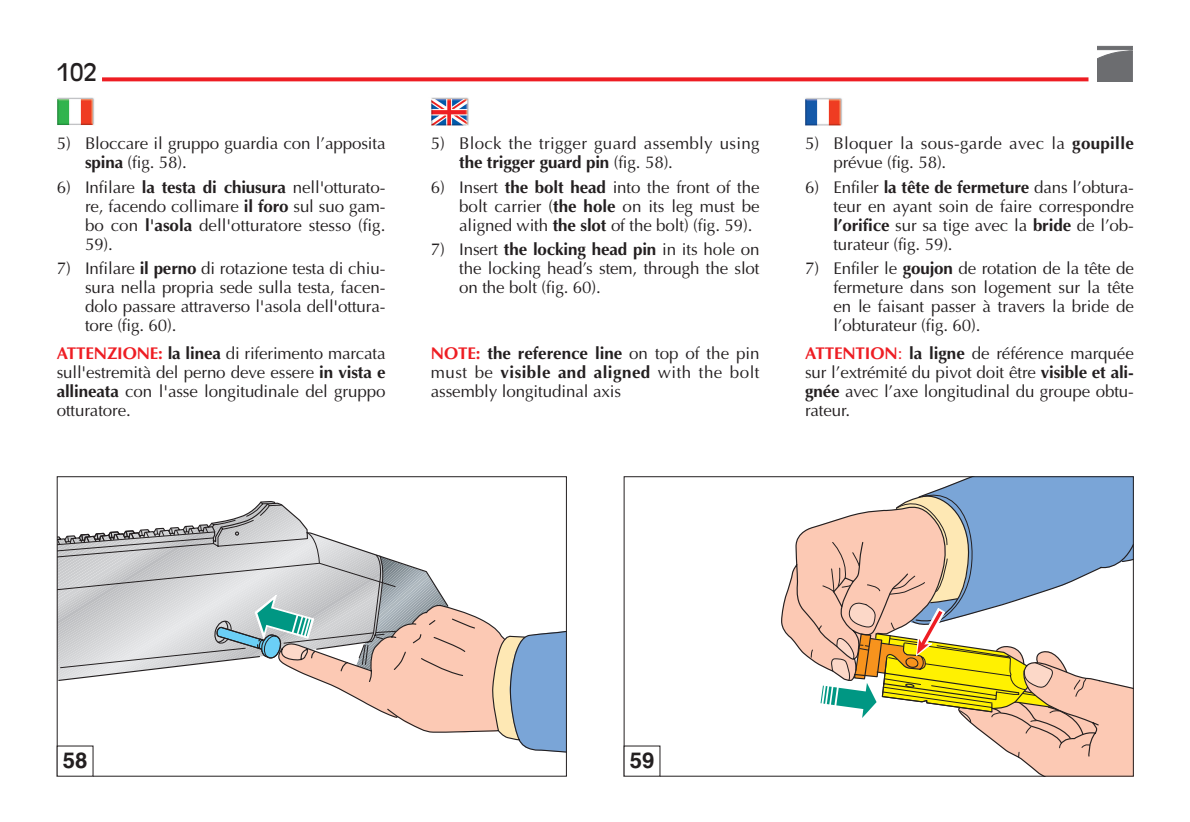
<style>
.page{position:relative;width:1190px;height:822px;background:#fff}
.page>*{position:absolute;margin:0;border:0;box-sizing:border-box;transform-origin:0 0}
.t1{font:24px "Antique Olive";color:#231f20}
.t2{font:700 22px "Helvetica";color:#231f20}
.t3{font:17px/19px "Optima";letter-spacing:-.01em;color:#231f20;text-align:justify}
.t4{font:17px/19px "Optima";letter-spacing:.015em;color:#231f20}
.t5{font:17px/19px "Optima";letter-spacing:.02em;color:#231f20}
.s1{font-weight:700}
.s2{font-weight:700;color:#ee1d23}
.s3{color:#ee1d23}
</style>
<div class="page">
<svg style="left:102px;top:77px;width:986px;height:4px;background:#ef3237"></svg>
<img style="left:57px;top:97px;width:37px;height:28px">
<img style="left:431px;top:97px;width:38px;height:29px">
<img style="left:805px;top:98px;width:37px;height:28px">
<svg style="left:1097px;top:50px;width:36px;height:31px"></svg>
<hr style="left:1097px;top:46px;width:36px;height:4px;background:#6c6d70">
<svg style="left:59px;top:501px;width:506px;height:252px"></svg>
<div style="left:57px;top:476px;width:510px;height:301px;border:1px solid #231f20"></div>
<div style="left:57px;top:746px;width:36px;height:30px;background:#fff"></div>
<svg style="left:781px;top:478px;width:351px;height:297px"></svg>
<div style="left:624px;top:476px;width:510px;height:301px;border:1px solid #231f20"></div>
<h1 class="t1" style="left:57px;top:62px;width:42px">102</h1>
<p class="t3" style="left:85px;top:135px;width:302px;text-indent:-28px">5) Bloccare il gruppo guardia con l’apposita <span class="s1">spina</span> (fig. 58).</p>
<p class="t3" style="left:85px;top:179px;width:302px;text-indent:-28px">6) Infilare <span class="s1">la testa di chiusura</span> nell'otturato&shy;re, facendo collimare <span class="s1">il foro</span> sul suo gam&shy;bo con <span class="s1">l'asola</span> dell'otturatore stesso (fig.<br>59).</p>
<p class="t3" style="left:85px;top:261px;width:302px;text-indent:-28px">7) Infilare <span class="s1">il perno</span> di rotazione testa di chiu&shy;sura nella propria sede sulla testa, facen&shy;dolo passare attraverso l'asola dell'ottura&shy;tore (fig. 60).</p>
<p class="t3" style="left:57px;top:345px;width:330px"><span class="s2">ATTENZIONE:</span> <span class="s1">la linea</span> di riferimento marcata sull'estremità del perno deve essere <span class="s1">in vista e allineata</span> con l'asse longitudinale del gruppo otturatore.</p>
<p class="t4" style="left:459px;top:135px;width:302px;text-indent:-28px">5) Block the trigger guard assembly using <span class="s1">the trigger guard pin</span> (fig. 58).</p>
<p class="t3" style="left:459px;top:179px;width:302px;text-indent:-28px">6) Insert <span class="s1">the bolt head</span> into the front of the bolt carrier (<span class="s1">the hole</span> on its leg must be aligned with <span class="s1">the slot</span> of the bolt) (fig. 59).</p>
<p class="t3" style="left:459px;top:242px;width:302px;text-indent:-28px">7) Insert <span class="s1">the locking head pin</span> in its hole on the locking head’s stem, through the slot on the bolt (fig. 60).</p>
<p class="t3" style="left:431px;top:345px;width:330px"><span class="s2">NOTE:</span> <span class="s1">the reference line</span> on top of the pin must be <span class="s1">visible and aligned</span> with the bolt assembly longitudinal axis</p>
<p class="t5" style="left:833px;top:135px;width:302px;text-indent:-28px">5) Bloquer la sous-garde avec la <span class="s1">goupille </span>prévue (fig. 58).</p>
<p class="t3" style="left:833px;top:179px;width:302px;text-indent:-28px">6) Enfiler <span class="s1">la tête de fermeture</span> dans l’obtura&shy;teur en ayant soin de faire correspondre <span class="s1">l’orifice</span> sur sa tige avec la <span class="s1">bride</span> de l’ob&shy;turateur (fig. 59).</p>
<p class="t3" style="left:833px;top:261px;width:302px;text-indent:-28px">7) Enfiler le <span class="s1">goujon</span> de rotation de la tête de fermeture dans son logement sur la tête en le faisant passer à travers la bride de l’obturateur (fig. 60).</p>
<p class="t3" style="left:805px;top:345px;width:330px"><span class="s2">ATTENTION</span><span class="s3">:</span> <span class="s1">la ligne</span> de référence marquée sur l’extrémité du pivot doit être <span class="s1">visible et ali&shy;gnée</span> avec l’axe longitudinal du groupe obtu&shy;rateur.</p>
<p class="t2" style="left:63px;top:752px;width:26px">58</p>
<p class="t2" style="left:630px;top:752px;width:26px">59</p>
</div>
